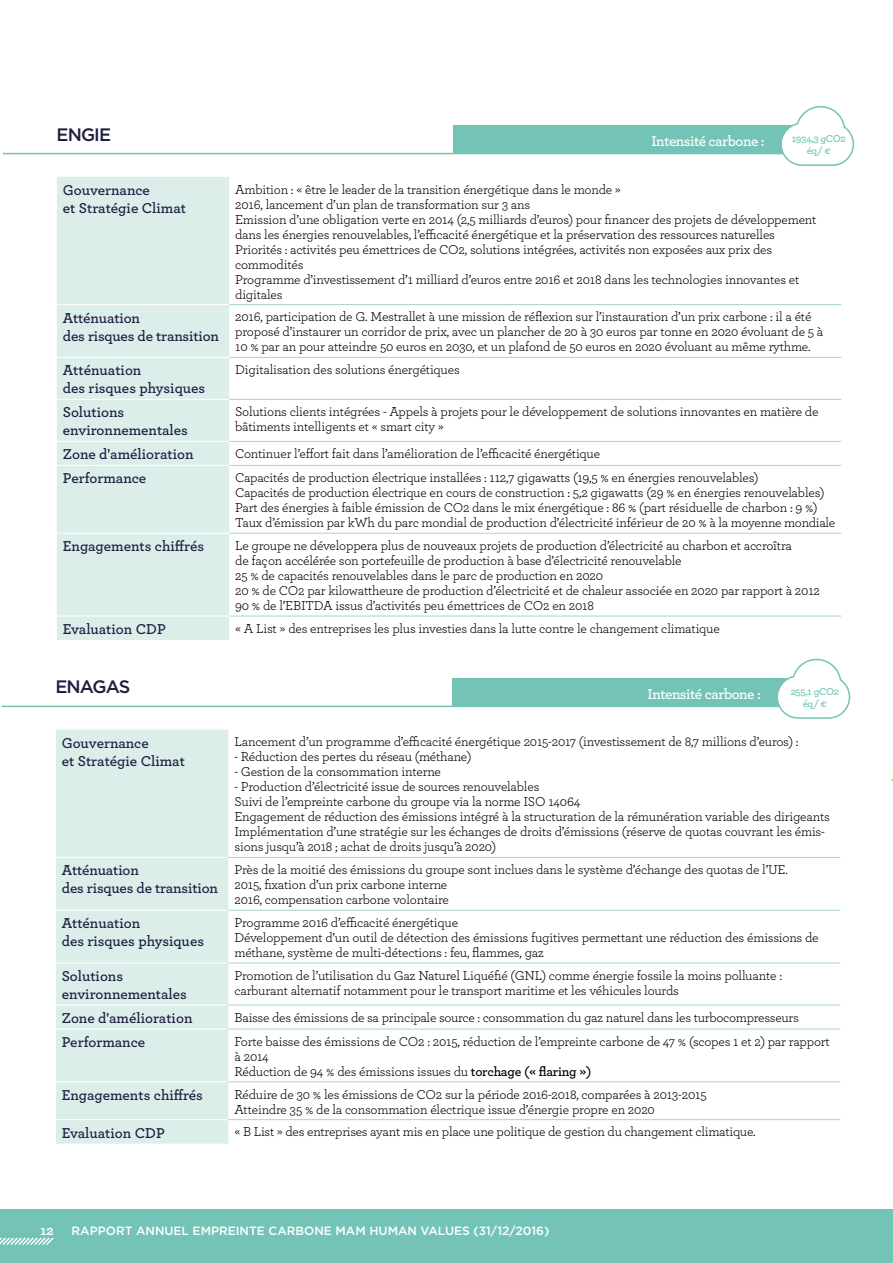
<style>
.page{position:relative;width:893px;height:1263px;background:#fff}
.page>*{position:absolute;margin:0;border:0;box-sizing:border-box;transform-origin:0 0}
.t1{font:500 18px "Gotham HTF";letter-spacing:-.05em;color:#1d1e40}
.t2{font:600 15px/18px "Archer Pro";color:#1d1e40}
.t3{font:600 15px "Archer";letter-spacing:-.03em;color:#fff}
.t4{font:13.5px/15px "Archer Pro";letter-spacing:-.015em;color:#000}
.t5{font:700 13.5px "Archer Pro";color:#fff}
.t6{font:500 12px "Gotham HTF";color:#fff}
.t7{font:600 10.5px/12.6px "Archer";letter-spacing:-.03em;color:#73c4b6;text-align:center}
.s1{font-weight:600}
</style>
<div class="page">
<div style="left:0;top:1209px;width:893px;height:54px;background:#73c4b6"></div>
<svg style="left:0;top:1237px;width:54px;height:8px"></svg>
<hr style="left:3px;top:153px;width:839px;height:1px;background:#73c4b6">
<div style="left:454px;top:125px;width:388px;height:29px;background:#73c4b6"></div>
<div style="left:57px;top:177px;width:172px;height:463px;background:#dceeea"></div>
<hr style="left:229px;top:304px;width:612px;height:1px;background:#a6d6cd">
<hr style="left:229px;top:357px;width:612px;height:1px;background:#a6d6cd">
<hr style="left:229px;top:399px;width:612px;height:1px;background:#a6d6cd">
<hr style="left:229px;top:441px;width:612px;height:1px;background:#a6d6cd">
<hr style="left:229px;top:465px;width:612px;height:1px;background:#a6d6cd">
<hr style="left:229px;top:533px;width:612px;height:1px;background:#a6d6cd">
<hr style="left:229px;top:616px;width:612px;height:1px;background:#a6d6cd">
<hr style="left:57px;top:304px;width:172px;height:1px;background:#fff">
<hr style="left:57px;top:357px;width:172px;height:1px;background:#fff">
<hr style="left:57px;top:399px;width:172px;height:1px;background:#fff">
<hr style="left:57px;top:441px;width:172px;height:1px;background:#fff">
<hr style="left:57px;top:465px;width:172px;height:1px;background:#fff">
<hr style="left:57px;top:533px;width:172px;height:1px;background:#fff">
<hr style="left:57px;top:616px;width:172px;height:1px;background:#fff">
<hr style="left:2px;top:706px;width:839px;height:1px;background:#73c4b6">
<div style="left:56px;top:730px;width:172px;height:414px;background:#dceeea"></div>
<hr style="left:56px;top:857px;width:172px;height:1px;background:#fff">
<hr style="left:56px;top:910px;width:172px;height:1px;background:#fff">
<hr style="left:56px;top:963px;width:172px;height:1px;background:#fff">
<hr style="left:56px;top:1005px;width:172px;height:1px;background:#fff">
<hr style="left:56px;top:1029px;width:172px;height:1px;background:#fff">
<hr style="left:56px;top:1081px;width:172px;height:1px;background:#fff">
<hr style="left:56px;top:1119px;width:172px;height:1px;background:#fff">
<hr style="left:228px;top:857px;width:612px;height:1px;background:#a6d6cd">
<hr style="left:228px;top:910px;width:612px;height:1px;background:#a6d6cd">
<hr style="left:228px;top:963px;width:612px;height:1px;background:#a6d6cd">
<hr style="left:228px;top:1005px;width:612px;height:1px;background:#a6d6cd">
<hr style="left:228px;top:1029px;width:612px;height:1px;background:#a6d6cd">
<hr style="left:228px;top:1081px;width:612px;height:1px;background:#a6d6cd">
<hr style="left:228px;top:1119px;width:612px;height:1px;background:#a6d6cd">
<div style="left:453px;top:678px;width:388px;height:29px;background:#73c4b6"></div>
<svg style="left:780px;top:106px;width:75px;height:60px"></svg>
<svg style="left:776px;top:658px;width:75px;height:61px"></svg>
<h1 class="t1" style="left:57px;top:124px;width:56px">ENGIE</h1>
<p class="t3" style="left:651px;top:130px;width:115px">Intensité carbone :</p>
<p class="t2" style="left:63px;top:180px;width:125px">Gouvernance<br>et Stratégie Climat</p>
<p class="t4" style="left:235px;top:181px;width:583px">Ambition : « être le leader de la transition énergétique dans le monde »<br>2016, lancement d’un plan de transformation sur 3 ans<br>Emission d’une obligation verte en 2014 (2,5 milliards d’euros) pour financer des projets de développement dans les énergies renouvelables, l’efficacité énergétique et la préservation des ressources naturelles Priorités : activités peu émettrices de CO2, solutions intégrées, activités non exposées aux prix des commodités<br>Programme d’investissement d’1 milliard d’euros entre 2016 et 2018 dans les technologies innovantes et digitales</p>
<p class="t2" style="left:63px;top:308px;width:158px">Atténuation<br>des risques de transition</p>
<p class="t4" style="left:235px;top:309px;width:590px">2016, participation de G. Mestrallet à une mission de réflexion sur l’instauration d’un prix carbone : il a été proposé d’instaurer un corridor de prix, avec un plancher de 20 à 30 euros par tonne en 2020 évoluant de 5 à<br>10 % par an pour atteindre 50 euros en 2030, et un plafond de 50 euros en 2020 évoluant au même rythme.</p>
<p class="t2" style="left:63px;top:361px;width:144px">Atténuation<br>des risques physiques</p>
<p class="t4" style="left:235px;top:362px;width:226px">Digitalisation des solutions énergétiques</p>
<p class="t2" style="left:63px;top:403px;width:127px">Solutions environnementales</p>
<p class="t4" style="left:235px;top:404px;width:585px">Solutions clients intégrées - Appels à projets pour le développement de solutions innovantes en matière de bâtiments intelligents et « smart city »</p>
<p class="t2" style="left:63px;top:445px;width:132px">Zone d'amélioration</p>
<p class="t4" style="left:235px;top:446px;width:367px">Continuer l’effort fait dans l’amélioration de l’efficacité énergétique</p>
<p class="t2" style="left:63px;top:469px;width:85px">Performance</p>
<p class="t4" style="left:235px;top:470px;width:602px">Capacités de production électrique installées : 112,7 gigawatts (19,5 % en énergies renouvelables)<br>Capacités de production électrique en cours de construction : 5,2 gigawatts (29 % en énergies renouvelables)<br>Part des énergies à faible émission de CO2 dans le mix énergétique : 86 % (part résiduelle de charbon : 9 %)<br>Taux d’émission par kWh du parc mondial de production d’électricité inférieur de 20 % à la moyenne mondiale</p>
<p class="t2" style="left:63px;top:536px;width:143px">Engagements chiffrés</p>
<p class="t4" style="left:235px;top:537px;width:586px">Le groupe ne développera plus de nouveaux projets de production d’électricité au charbon et accroîtra<br>de façon accélérée son portefeuille de production à base d’électricité renouvelable<br>25 % de capacités renouvelables dans le parc de production en 2020<br>20 % de CO2 par kilowattheure de production d’électricité et de chaleur associée en 2020 par rapport à 2012<br>90 % de l’EBITDA issus d’activités peu émettrices de CO2 en 2018</p>
<p class="t2" style="left:63px;top:619px;width:104px">Evaluation CDP</p>
<p class="t4" style="left:235px;top:620px;width:486px">« A List » des entreprises les plus investies dans la lutte contre le changement climatique</p>
<p class="t7" style="left:792px;top:131px;width:56px">1934,3 gCO2 éq/ €</p>
<h1 class="t1" style="left:55px;top:677px;width:76px">ENAGAS</h1>
<p class="t3" style="left:648px;top:682px;width:115px">Intensité carbone :</p>
<p class="t7" style="left:791px;top:684px;width:50px">255,1 gCO2 éq/ €</p>
<p class="t2" style="left:62px;top:733px;width:125px">Gouvernance<br>et Stratégie Climat</p>
<p class="t4" style="left:234px;top:734px;width:566px">Lancement d’un programme d’efficacité énergétique 2015-2017 (investissement de 8,7 millions d’euros) :</p>
<p class="t4" style="left:234px;top:749px;width:239px">- Réduction des pertes du réseau (méthane)</p>
<p class="t4" style="left:234px;top:764px;width:208px">- Gestion de la consommation interne</p>
<p class="t4" style="left:234px;top:779px;width:597px">- Production d’électricité issue de sources renouvelables<br>Suivi de l’empreinte carbone du groupe via la norme ISO 14064<br>Engagement de réduction des émissions intégré à la structuration de la rémunération variable des dirigeants Implémentation d’une stratégie sur les échanges de droits d’émissions (réserve de quotas couvrant les émis&shy;sions jusqu’à 2018 ; achat de droits jusqu’à 2020)</p>
<p class="t2" style="left:62px;top:860px;width:158px">Atténuation<br>des risques de transition</p>
<p class="t4" style="left:234px;top:861px;width:555px">Près de la moitié des émissions du groupe sont inclues dans le système d’échange des quotas de l’UE.<br>2015, fixation d’un prix carbone interne<br>2016, compensation carbone volontaire</p>
<p class="t2" style="left:62px;top:913px;width:144px">Atténuation<br>des risques physiques</p>
<p class="t4" style="left:234px;top:914px;width:586px">Programme 2016 d’efficacité énergétique<br>Développement d’un outil de détection des émissions fugitives permettant une réduction des émissions de méthane, système de multi-détections : feu, flammes, gaz</p>
<p class="t2" style="left:62px;top:966px;width:127px">Solutions environnementales</p>
<p class="t4" style="left:234px;top:967px;width:549px">Promotion de l’utilisation du Gaz Naturel Liquéfié (GNL) comme énergie fossile la moins polluante : carburant alternatif notamment pour le transport maritime et les véhicules lourds</p>
<p class="t2" style="left:62px;top:1008px;width:132px">Zone d'amélioration</p>
<p class="t4" style="left:234px;top:1009px;width:566px">Baisse des émissions de sa principale source : consommation du gaz naturel dans les turbocompresseurs</p>
<p class="t2" style="left:62px;top:1032px;width:85px">Performance</p>
<p class="t4" style="left:234px;top:1033px;width:597px">Forte baisse des émissions de CO2 : 2015, réduction de l’empreinte carbone de 47 % (scopes 1 et 2) par rapport à 2014<br>Réduction de 94 % des émissions issues du <span class="s1">torchage (« flaring »)</span></p>
<p class="t2" style="left:62px;top:1085px;width:143px">Engagements chiffrés</p>
<p class="t4" style="left:234px;top:1086px;width:474px">Réduire de 30 % les émissions de CO2 sur la période 2016-2018, comparées à 2013-2015<br>Atteindre 35 % de la consommation électrique issue d’énergie propre en 2020</p>
<p class="t2" style="left:62px;top:1123px;width:104px">Evaluation CDP</p>
<p class="t4" style="left:234px;top:1124px;width:523px">« B List » des entreprises ayant mis en place une politique de gestion du changement climatique.</p>
<p class="t5" style="left:41px;top:1219px;width:15px">12</p>
<p class="t6" style="left:72px;top:1224px;width:479px">RAPPORT ANNUEL EMPREINTE CARBONE MAM HUMAN VALUES (31/12/2016)</p>
</div>
